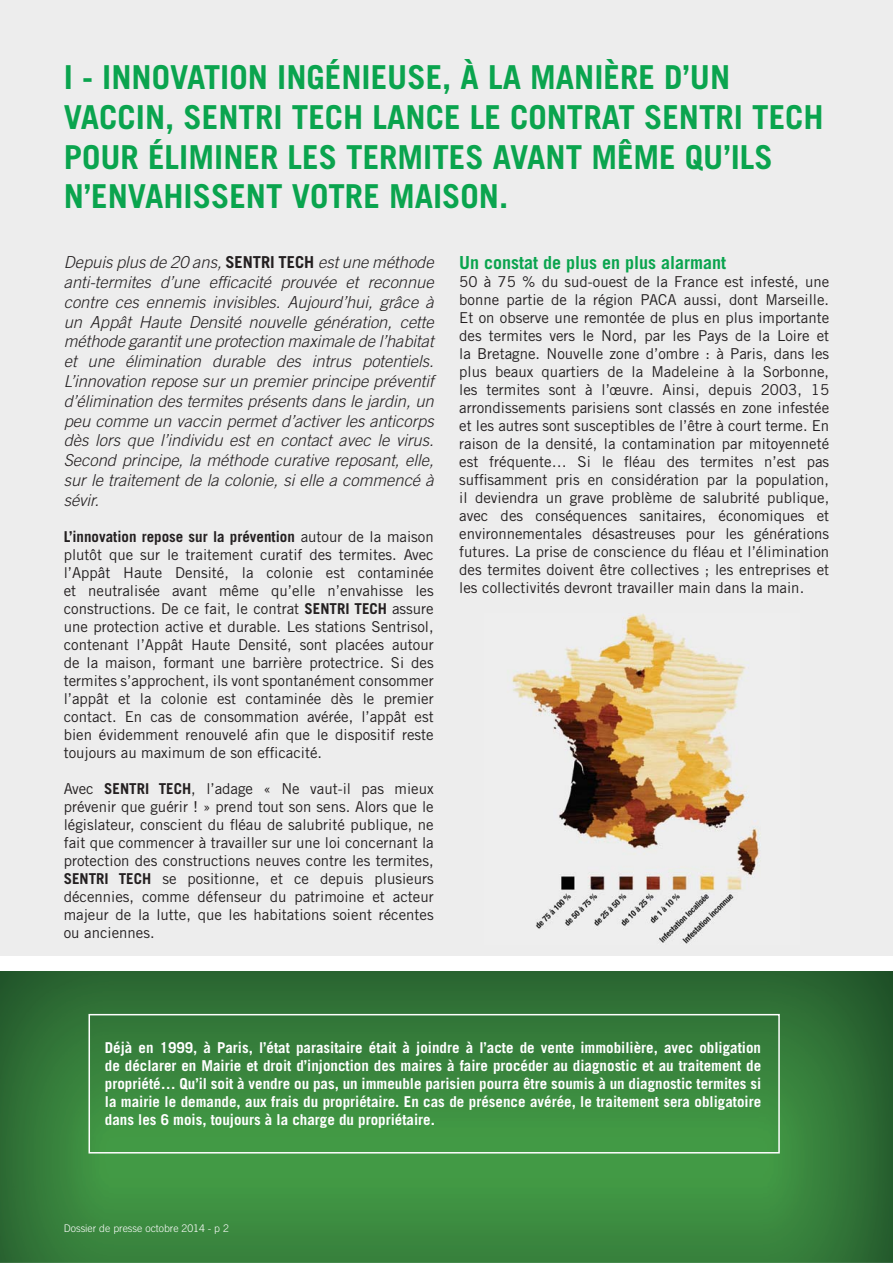
<style>
.page{position:relative;width:893px;height:1263px;background:#fff}
.page>*{position:absolute;margin:0;border:0;box-sizing:border-box;transform-origin:0 0}
.t1{font:700 33px/39.6px "Trade Gothic LT";color:#0aa44e}
.t2{font:700 18px "Trade Gothic LT";color:#0aa44e}
.t3{font:italic 300 16.5px/19.8px "Trade Gothic LT";color:#231f20;text-align:justify}
.t4{font:15px/18px "Trade Gothic LT";color:#231f20;text-align:justify}
.t5{font:700 15px/18px "Trade Gothic LT";color:#fff;text-align:justify}
.t6{font:300 10.5px "Trade Gothic LT";color:#fff}
.s1{font-weight:700;font-style:normal}
.s2{font-weight:700}
</style>
<div class="page">
<div style="left:0;top:0;width:893px;height:989px;background:#ededed"></div>
<img style="left:0;top:989px;width:893px;height:274px">
<img style="left:0;top:971px;width:893px;height:18px">
<div style="left:0;top:956px;width:893px;height:15px;background:#fff"></div>
<img style="left:512px;top:613px;width:248px;height:331px">
<div style="left:88px;top:1014px;width:692px;height:140px;border:2px solid #fff"></div>
<h1 class="t1" style="left:64px;top:61px;width:761px">I - INNOVATION INGÉNIEUSE, À LA MANIÈRE D’UN VACCIN, SENTRI TECH LANCE LE CONTRAT SENTRI TECH POUR ÉLIMINER LES TERMITES AVANT MÊME QU’ILS N’ENVAHISSENT VOTRE MAISON.</h1>
<p class="t3" style="left:64px;top:254px;width:371px">Depuis plus de 20 ans, <span class="s1">SENTRI TECH</span> est une méthode anti-termites d’une efficacité prouvée et reconnue contre ces ennemis invisibles. Aujourd’hui, grâce à un Appât Haute Densité nouvelle génération, cette méthode garantit une protection maximale de l’habitat et une élimination durable des intrus potentiels.<br>L’innovation repose sur un premier principe préventif d’élimination des termites présents dans le jardin, un peu comme un vaccin permet d’activer les anticorps dès lors que l’individu est en contact avec le virus.<br>Second principe, la méthode curative reposant, elle, sur le traitement de la colonie, si elle a commencé à sévir.</p>
<p class="t4" style="left:64px;top:529px;width:371px"><span class="s2">L’innovation repose sur la prévention</span> autour de la maison plutôt que sur le traitement curatif des termites. Avec l’Appât Haute Densité, la colonie est contaminée et neutralisée avant même qu’elle n’envahisse les constructions. De ce fait, le contrat <span class="s2">SENTRI TECH</span> assure une protection active et durable. Les stations Sentrisol, contenant l’Appât Haute Densité, sont placées autour de la maison, formant une barrière protectrice. Si des termites s’approchent, ils vont spontanément consommer l’appât et la colonie est contaminée dès le premier contact. En cas de consommation avérée, l’appât est bien évidemment renouvelé afin que le dispositif reste toujours au maximum de son efficacité.</p>
<p class="t4" style="left:64px;top:781px;width:371px">Avec <span class="s2">SENTRI TECH</span>, l’adage « Ne vaut-il pas mieux prévenir que guérir ! » prend tout son sens. Alors que le législateur, conscient du fléau de salubrité publique, ne fait que commencer à travailler sur une loi concernant la protection des constructions neuves contre les termites, <span class="s2">SENTRI TECH</span> se positionne, et ce depuis plusieurs décennies, comme défenseur du patrimoine et acteur majeur de la lutte, que les habitations soient récentes ou anciennes.</p>
<p class="t2" style="left:459px;top:256px;width:269px">Un constat de plus en plus alarmant</p>
<p class="t4" style="left:459px;top:274px;width:371px">50 à 75 % du sud-ouest de la France est infesté, une bonne partie de la région PACA aussi, dont Marseille.<br>Et on observe une remontée de plus en plus importante des termites vers le Nord, par les Pays de la Loire et la Bretagne. Nouvelle zone d’ombre : à Paris, dans les plus beaux quartiers de la Madeleine à la Sorbonne, les termites sont à l’œuvre. Ainsi, depuis 2003, 15 arrondissements parisiens sont classés en zone infestée et les autres sont susceptibles de l’être à court terme. En raison de la densité, la contamination par mitoyenneté est fréquente… Si le fléau des termites n’est pas suffisamment pris en considération par la population, il deviendra un grave problème de salubrité publique, avec des conséquences sanitaires, économiques et environnementales désastreuses pour les générations futures. La prise de conscience du fléau et l’élimination des termites doivent être collectives ; les entreprises et les collectivités devront travailler main dans la main.</p>
<p class="t5" style="left:105px;top:1040px;width:658px">Déjà en 1999, à Paris, l’état parasitaire était à joindre à l’acte de vente immobilière, avec obligation de déclarer en Mairie et droit d’injonction des maires à faire procéder au diagnostic et au traitement de propriété… Qu’il soit à vendre ou pas, un immeuble parisien pourra être soumis à un diagnostic termites si la mairie le demande, aux frais du propriétaire. En cas de présence avérée, le traitement sera obligatoire dans les 6 mois, toujours à la charge du propriétaire.</p>
<p class="t6" style="left:64px;top:1224px;width:167px">Dossier de presse octobre 2014 - p 2</p>
</div>
